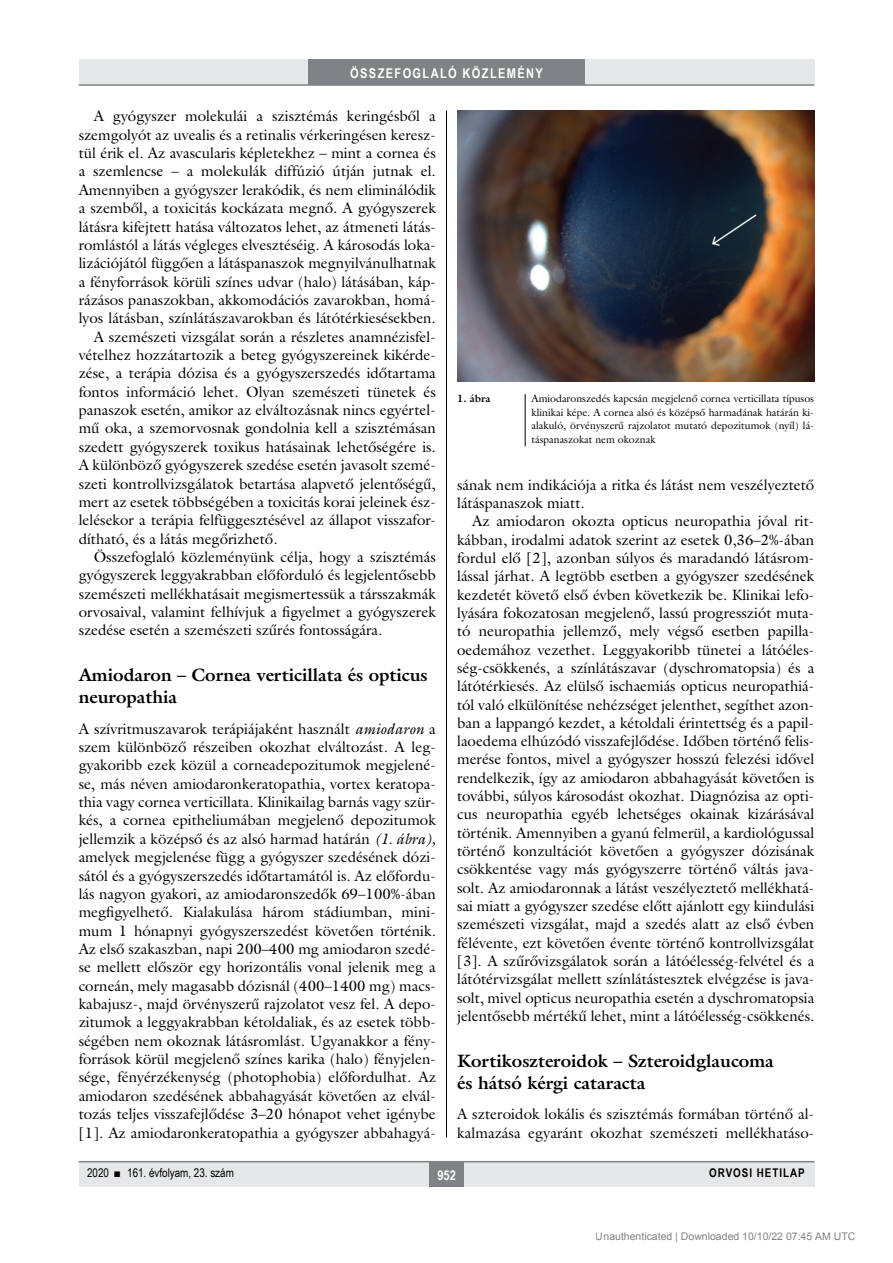
<style>
.page{position:relative;width:893px;height:1263px;background:#fff}
.page>*{position:absolute;margin:0;border:0;box-sizing:border-box;transform-origin:0 0}
.alcimbold{font:700 18px/21.9px "Galliard Reg";color:#000}
.body-s{font:15px/18.3px "Galliard Reg";color:#000}
.Body_Text{font:15px/18.3px "Galliard Reg";color:#000;text-align:justify}
.t1{font:700 13.5px "Arial Narrow";letter-spacing:.1em;color:#fff}
.t2{font:12px "Arial Narrow";color:#000}
.t3{font:700 12px "Arial Narrow";letter-spacing:.08em;color:#000}
.kepalairas2{font:10.5px/13.5px "Galliard Reg";color:#000;text-align:justify}
.t4{font:10.5px "Arial";color:rgb(0 0 0/.5)}
.kepalairas1{font:700 10.5px "Galliard Reg";color:#000}
.s1{font-style:italic}
</style>
<div class="page">
<div style="left:79px;top:1161px;width:735px;height:25px;background:#e6e7e8"></div>
<hr style="left:79px;top:1161px;width:735px;height:1px;background:#808285">
<div style="left:430px;top:1161px;width:34px;height:25px;background:#808285"></div>
<div style="left:79px;top:60px;width:735px;height:25px;background:#e6e7e8"></div>
<div style="left:308px;top:60px;width:277px;height:25px;background:#808285"></div>
<hr style="left:79px;top:84px;width:735px;height:2px;background:#808285">
<hr style="left:446px;top:111px;width:1px;height:1026px;background:#000">
<img style="left:457px;top:111px;width:357px;height:270px">
<hr style="left:525px;top:394px;width:1px;height:52px;background:#000">
<p class="t1" style="left:350px;top:63px;width:194px">ÖSSZEFOGLALÓ KÖZLEMÉNY</p>
<p class="Body_Text" style="left:79px;top:107px;width:359px;text-indent:15px">A gyógyszer molekulái a szisztémás keringésből a szemgolyót az uvealis és a retinalis vérkeringésen keresz&shy;tül érik el. Az avascularis képletekhez – mint a cornea és a szemlencse – a molekulák diffúzió útján jutnak el.<br>Amennyiben a gyógyszer lerakódik, és nem eliminálódik a szemből, a toxicitás kockázata megnő. A gyógyszerek látásra kifejtett hatása változatos lehet, az átmeneti látás&shy;romlástól a látás végleges elvesztéséig. A károsodás loka&shy;lizációjától függően a látáspanaszok megnyilvánulhatnak a fényforrások körüli színes udvar (halo) látásában, káp&shy;rázásos panaszokban, akkomodációs zavarokban, homá&shy;lyos látásban, színlátászavarokban és látótérkiesésekben.</p>
<p class="Body_Text" style="left:79px;top:327px;width:359px;text-indent:15px">A szemészeti vizsgálat során a részletes anamnézisfel&shy;vételhez hozzátartozik a beteg gyógyszereinek kikérde&shy;zése, a terápia dózisa és a gyógyszerszedés időtartama fontos információ lehet. Olyan szemészeti tünetek és panaszok esetén, amikor az elváltozásnak nincs egyértel&shy;mű oka, a szemorvosnak gondolnia kell a szisztémásan szedett gyógyszerek toxikus hatásainak lehetőségére is.<br>A különböző gyógyszerek szedése esetén javasolt szemé&shy;szeti kontrollvizsgálatok betartása alapvető jelentőségű, mert az esetek többségében a toxicitás korai jeleinek ész&shy;lelésekor a terápia felfüggesztésével az állapot visszafor&shy;dítható, és a látás megőrizhető.</p>
<p class="Body_Text" style="left:79px;top:547px;width:359px;text-indent:15px">Összefoglaló közleményünk célja, hogy a szisztémás gyógyszerek leggyakrabban előforduló és legjelentősebb szemészeti mellékhatásait megismertessük a társszakmák orvosaival, valamint felhívjuk a figyelmet a gyógyszerek szedése esetén a szemészeti szűrés fontosságára.</p>
<p class="alcimbold" style="left:79px;top:664px;width:351px">Amiodaron – Cornea verticillata és opticus neuropathia</p>
<p class="body-s" style="left:79px;top:719px;width:359px">A szívritmuszavarok terápiájaként használt <span class="s1">amiodaron</span> a szem különböző részeiben okozhat elváltozást. A leg&shy;gyakoribb ezek közül a corneadepozitumok megjelené&shy;se, más néven amiodaronkeratopathia, vortex keratopa&shy;thia vagy cornea verticillata. Klinikailag barnás vagy szür&shy;kés, a cornea epitheliumában megjelenő depozitumok jellemzik a középső és az alsó harmad határán <span class="s1">(1. ábra), </span>amelyek megjelenése függ a gyógyszer szedésének dózi&shy;sától és a gyógyszerszedés időtartamától is. Az előfordu&shy;lás nagyon gyakori, az amiodaronszedők 69–100%-ában megfigyelhető. Kialakulása három stádiumban, mini&shy;mum 1 hónapnyi gyógyszerszedést követően történik.<br>Az első szakaszban, napi 200–400 mg amiodaron szedé&shy;se mellett először egy horizontális vonal jelenik meg a corneán, mely magasabb dózisnál (400–1400 mg) macs&shy;kabajusz-, majd örvényszerű rajzolatot vesz fel. A depo&shy;zitumok a leggyakrabban kétoldaliak, és az esetek több&shy;ségében nem okoznak látásromlást. Ugyanakkor a fény&shy;források körül megjelenő színes karika (halo) fényjelen&shy;sége, fényérzékenység (photophobia) előfordulhat. Az amiodaron szedésének abbahagyását követően az elvál&shy;tozás teljes visszafejlődése 3–20 hónapot vehet igénybe [1]. Az amiodaronkeratopathia a gyógyszer abbahagyá-</p>
<p class="kepalairas1" style="left:457px;top:392px;width:35px">1. ábra</p>
<p class="kepalairas2" style="left:531px;top:392px;width:284px">Amiodaronszedés kapcsán megjelenő cornea verticillata típusos klinikai képe. A cornea alsó és középső harmadának határán ki&shy;alakuló, örvényszerű rajzolatot mutató depozitumok (nyíl) lá&shy;táspanaszokat nem okoznak</p>
<p class="body-s" style="left:457px;top:475px;width:359px">sának nem indikációja a ritka és látást nem veszélyeztető látáspanaszok miatt.</p>
<p class="body-s" style="left:457px;top:512px;width:359px;text-indent:15px">Az amiodaron okozta opticus neuropathia jóval rit&shy;kábban, irodalmi adatok szerint az esetek 0,36–2%-ában fordul elő [2], azonban súlyos és maradandó látásrom&shy;lással járhat. A legtöbb esetben a gyógyszer szedésének kezdetét követő első évben következik be. Klinikai lefo&shy;lyására fokozatosan megjelenő, lassú progressziót muta&shy;tó neuropathia jellemző, mely végső esetben papilla&shy;oedemához vezethet. Leggyakoribb tünetei a látóéles&shy;ség-csökkenés, a színlátászavar (dyschromatopsia) és a látótérkiesés. Az elülső ischaemiás opticus neuropathiá&shy;tól való elkülönítése nehézséget jelenthet, segíthet azon&shy;ban a lappangó kezdet, a kétoldali érintettség és a papil&shy;laoedema elhúzódó visszafejlődése. Időben történő felis&shy;merése fontos, mivel a gyógyszer hosszú felezési idővel rendelkezik, így az amiodaron abbahagyását követően is további, súlyos károsodást okozhat. Diagnózisa az opti&shy;cus neuropathia egyéb lehetséges okainak kizárásával történik. Amennyiben a gyanú felmerül, a kardiológussal történő konzultációt követően a gyógyszer dózisának csökkentése vagy más gyógyszerre történő váltás java&shy;solt. Az amiodaronnak a látást veszélyeztető mellékhatá&shy;sai miatt a gyógyszer szedése előtt ajánlott egy kiindulási szemészeti vizsgálat, majd a szedés alatt az első évben félévente, ezt követően évente történő kontrollvizsgálat [3]. A szűrővizsgálatok során a látóélesség-felvétel és a látótérvizsgálat mellett színlátástesztek elvégzése is java&shy;solt, mivel opticus neuropathia esetén a dyschromatopsia jelentősebb mértékű lehet, mint a látóélesség-csökkenés.</p>
<p class="alcimbold" style="left:457px;top:1050px;width:318px">Kortikoszteroidok – Szteroidglaucoma és hátsó kérgi cataracta</p>
<p class="body-s" style="left:457px;top:1105px;width:359px">A szteroidok lokális és szisztémás formában történő al&shy;kalmazása egyaránt okozhat szemészeti mellékhatáso-</p>
<p class="t2" style="left:87px;top:1164px;width:148px">2020 ■ 161. évfolyam, 23. szám</p>
<p class="t1" style="left:437px;top:1165px;width:20px">952</p>
<p class="t3" style="left:709px;top:1164px;width:97px">ORVOSI HETILAP</p>
<p class="t4" style="left:596px;top:1231px;width:261px">Unauthenticated | Downloaded 10/10/22 07:45 AM UTC</p>
</div>
